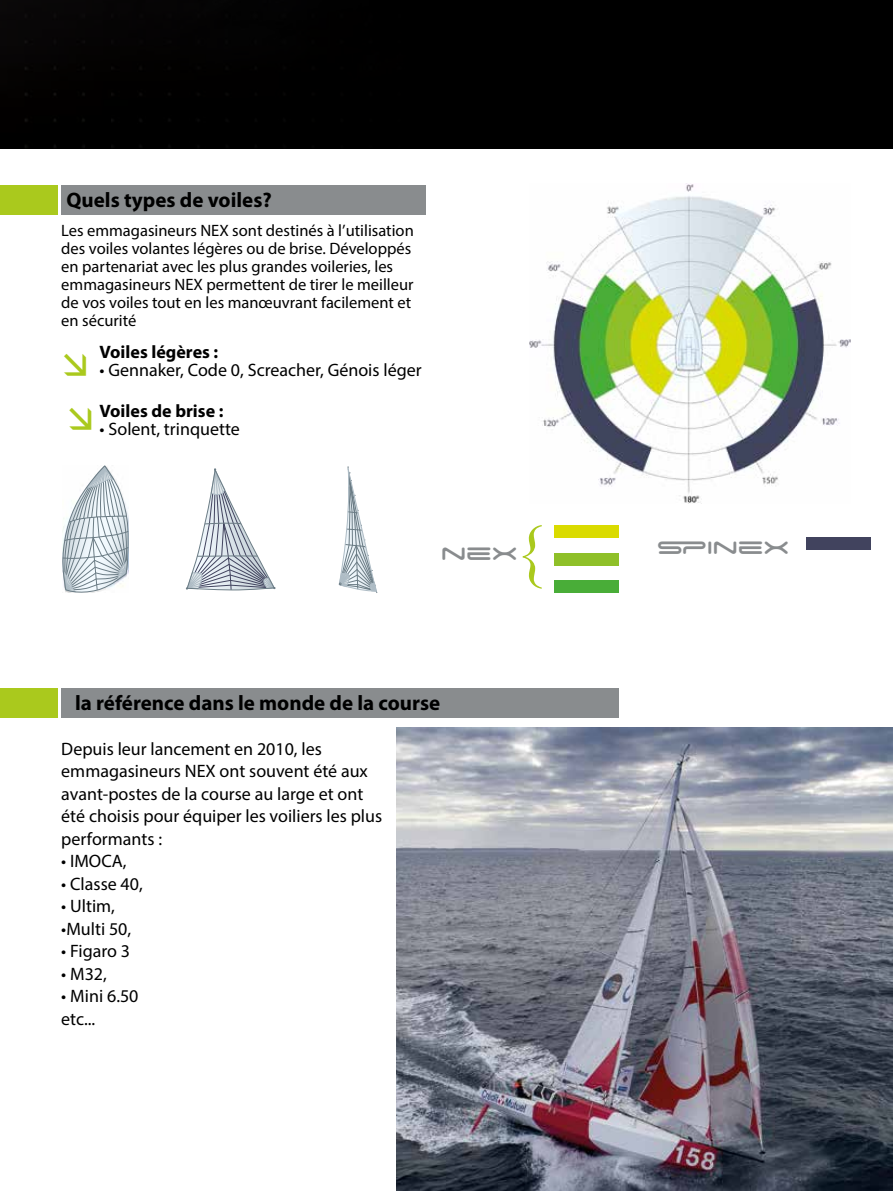
<style>
.page{position:relative;width:893px;height:1191px;background:#fff}
.page>*{position:absolute;margin:0;border:0;box-sizing:border-box;transform-origin:0 0}
.t1{font:28.5px "Space Age Pro";color:#898c8e}
.t2{font:700 21px "Myriad Pro";color:#000}
.t3{font:18px/22.5px "Myriad Pro";color:#000}
.t4{font:700 18px "Myriad Pro";color:#000}
.t5{font:16.5px/18px "Myriad Pro";color:#000}
</style>
<div class="page">
<div style="left:0;top:0;width:893px;height:149px;background:#000"></div>
<svg style="left:62px;top:465px;width:67px;height:128px"></svg>
<svg style="left:186px;top:468px;width:89px;height:122px"></svg>
<svg style="left:338px;top:466px;width:40px;height:127px"></svg>
<div style="left:554px;top:525px;width:64px;height:13px;background:#dadb00"></div>
<div style="left:554px;top:553px;width:64px;height:12px;background:#8fc029"></div>
<div style="left:554px;top:580px;width:64px;height:13px;background:#49ad38"></div>
<div style="left:806px;top:537px;width:65px;height:12px;background:#41435e"></div>
<img style="left:529px;top:184px;width:321px;height:319px">
<div style="left:0;top:185px;width:57px;height:30px;background:#aac91d"></div>
<div style="left:61px;top:185px;width:364px;height:30px;background:#898c8e"></div>
<div style="left:0;top:688px;width:57px;height:30px;background:#aac91d"></div>
<div style="left:61px;top:688px;width:557px;height:30px;background:#898c8e"></div>
<img style="left:397px;top:727px;width:496px;height:464px">
<p class="t2" style="left:66px;top:186px;width:207px">Quels types de voiles?</p>
<p class="t5" style="left:61px;top:221px;width:354px">Les emmagasineurs NEX sont destinés à l’utilisation des voiles volantes légères ou de brise. Développés en partenariat avec les plus grandes voileries, les emmagasineurs NEX permettent de tirer le meilleur de vos voiles tout en les manœuvrant facilement et en sécurité</p>
<p class="t4" style="left:100px;top:340px;width:120px">Voiles légères :</p>
<p class="t3" style="left:100px;top:358px;width:324px">• Gennaker, Code 0, Screacher, Génois léger</p>
<p class="t4" style="left:100px;top:399px;width:125px">Voiles de brise :</p>
<p class="t3" style="left:100px;top:417px;width:142px">• Solent, trinquette</p>
<h1 class="t1" style="left:441px;top:541px;width:78px">nex</h1>
<p class="t2" style="left:75px;top:689px;width:367px">la référence dans le monde de la course</p>
<p class="t3" style="left:61px;top:737px;width:322px">Depuis leur lancement en 2010, les emmagasineurs NEX ont souvent été aux avant-postes de la course au large et ont été choisis pour équiper les voiliers les plus performants :</p>
<p class="t3" style="left:61px;top:849px;width:67px">• IMOCA,</p>
<p class="t3" style="left:61px;top:872px;width:83px">• Classe 40,</p>
<p class="t3" style="left:61px;top:894px;width:55px">• Ultim,</p>
<p class="t3" style="left:61px;top:917px;width:71px">•Multi 50,</p>
<p class="t3" style="left:61px;top:939px;width:70px">• Figaro 3</p>
<p class="t3" style="left:61px;top:962px;width:47px">• M32,</p>
<p class="t3" style="left:61px;top:984px;width:79px">• Mini 6.50 etc...</p>
<h1 class="t1" style="left:657px;top:534px;width:134px">spinex</h1>
</div>
